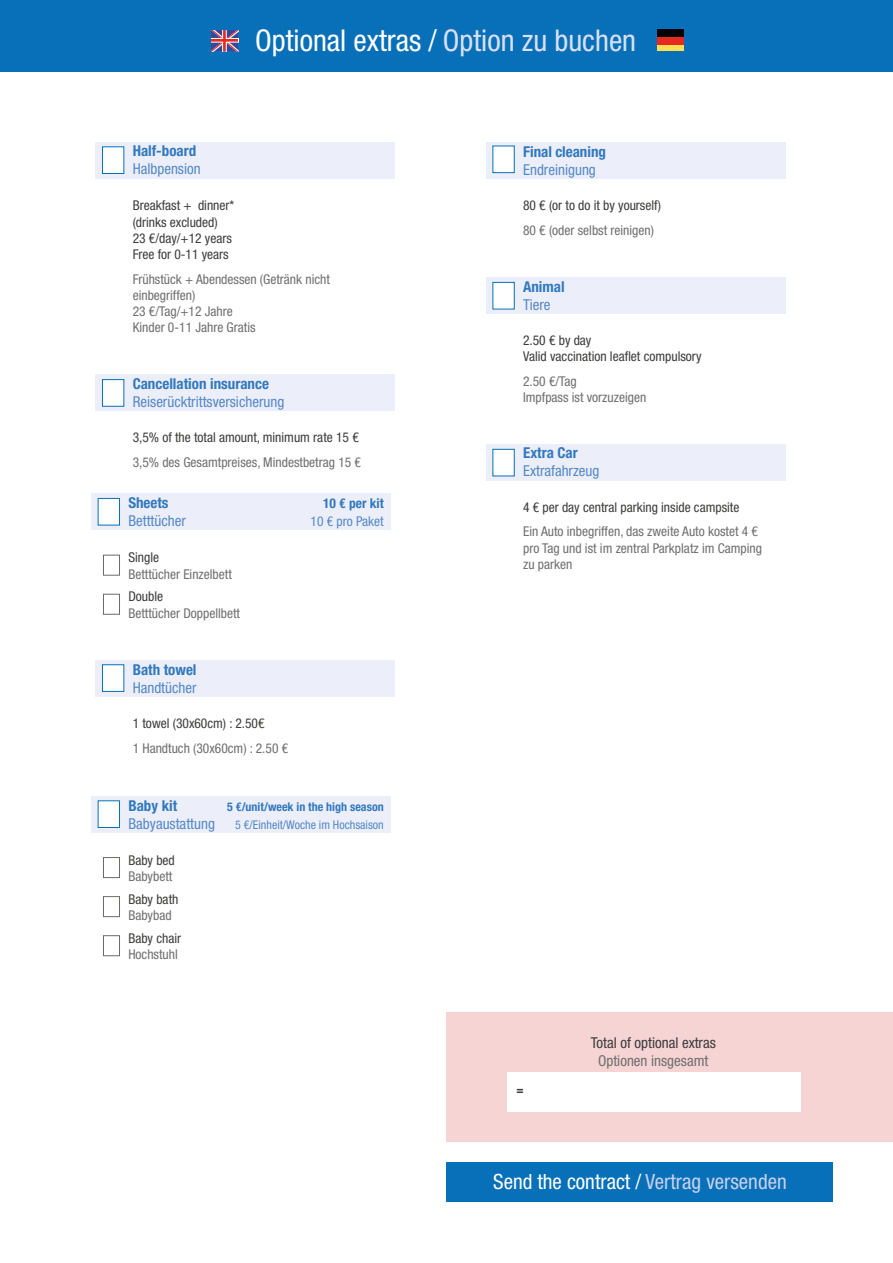
<style>
.page{position:relative;width:893px;height:1263px;background:#fff}
.page>*{position:absolute;margin:0;border:0;box-sizing:border-box;transform-origin:0 0}
.t1{font:condensed 30px "Helvetica Neue LT Std";color:#fff}
.t2{font:condensed 21px "Helvetica Neue LT Std";color:#fff}
.t3{font:condensed 15px "Helvetica Neue LT Std";color:#5588c7}
.t4{font:700 condensed 15px "Helvetica Neue LT Std";color:#3279be}
.t5{font:condensed 15px "Helvetica Neue LT Std";color:#3c3c3b}
.t6{font:condensed 15px "Helvetica Neue LT Std";color:#706f6f}
.t7{font:condensed 13.5px/16.2px "Helvetica Neue LT Std";color:#706f6f}
.t8{font:condensed 13.5px/16.2px "Helvetica Neue LT Std";color:#3c3c3b}
.t9{font:condensed 13.5px "Helvetica Neue LT Std";color:#5588c7}
.t10{font:700 condensed 13.5px "Helvetica Neue LT Std";color:#3279be}
.t11{font:condensed 12px "Helvetica Neue LT Std";color:#5588c7}
.t12{font:700 condensed 12px "Helvetica Neue LT Std";color:#3279be}
.t13{font:700 condensed 12px "Helvetica Neue LT Std";color:#3c3c3b}
.s1{color:#d9e0f3}
.s2{color:#c6d1ec}
</style>
<div class="page">
<div style="left:0;top:0;width:893px;height:71px;background:#0870b8"></div>
<div style="left:446px;top:1012px;width:447px;height:130px;background:#f6d4d4"></div>
<div style="left:95px;top:142px;width:300px;height:36px;background:#eceff9"></div>
<div style="left:102px;top:146px;width:22px;height:28px;background:#fff;border:1px solid #0870b8"></div>
<div style="left:95px;top:375px;width:300px;height:36px;background:#eceff9"></div>
<div style="left:102px;top:379px;width:22px;height:28px;background:#fff;border:1px solid #0870b8"></div>
<div style="left:486px;top:142px;width:299px;height:36px;background:#eceff9"></div>
<div style="left:492px;top:145px;width:23px;height:28px;background:#fff;border:1px solid #0870b8"></div>
<div style="left:486px;top:278px;width:299px;height:36px;background:#eceff9"></div>
<div style="left:492px;top:282px;width:23px;height:28px;background:#fff;border:1px solid #0870b8"></div>
<div style="left:486px;top:444px;width:299px;height:37px;background:#eceff9"></div>
<div style="left:492px;top:449px;width:23px;height:27px;background:#fff;border:1px solid #0870b8"></div>
<div style="left:95px;top:661px;width:300px;height:36px;background:#eceff9"></div>
<div style="left:102px;top:664px;width:22px;height:28px;background:#fff;border:1px solid #0870b8"></div>
<div style="left:507px;top:1072px;width:294px;height:40px;background:#fff"></div>
<div style="left:657px;top:45px;width:27px;height:5px;background:#ffe051"></div>
<div style="left:657px;top:30px;width:27px;height:7px;background:#010100"></div>
<div style="left:657px;top:37px;width:27px;height:8px;background:#e62a22"></div>
<svg style="left:211px;top:30px;width:27px;height:21px"></svg>
<div style="left:103px;top:555px;width:17px;height:21px;background:#fff;border:1px solid #6e6a68"></div>
<div style="left:103px;top:594px;width:17px;height:21px;background:#fff;border:1px solid #6e6a68"></div>
<div style="left:91px;top:494px;width:299px;height:36px;background:#eceff9"></div>
<div style="left:98px;top:498px;width:22px;height:28px;background:#fff;border:1px solid #0870b8"></div>
<div style="left:103px;top:857px;width:17px;height:21px;background:#fff;border:1px solid #6e6a68"></div>
<div style="left:103px;top:896px;width:17px;height:21px;background:#fff;border:1px solid #6e6a68"></div>
<div style="left:103px;top:935px;width:17px;height:21px;background:#fff;border:1px solid #6e6a68"></div>
<div style="left:91px;top:796px;width:299px;height:36px;background:#eceff9"></div>
<div style="left:98px;top:800px;width:22px;height:28px;background:#fff;border:1px solid #0870b8"></div>
<div style="left:446px;top:1162px;width:387px;height:39px;background:#0870b8"></div>
<h1 class="t1" style="left:255px;top:23px;width:382px">Optional extras / <span class="s1">Option zu buchen</span></h1>
<p class="t4" style="left:133px;top:142px;width:65px">Half-board</p>
<p class="t3" style="left:133px;top:160px;width:70px">Halbpension</p>
<p class="t8" style="left:133px;top:197px;width:103px">Breakfast + dinner* (drinks excluded)<br>23 €/day/+12 years<br>Free for 0-11 years</p>
<p class="t7" style="left:133px;top:271px;width:199px">Frühstück + Abendessen (Getränk nicht einbegriffen)<br>23 €/Tag/+12 Jahre<br>Kinder 0-11 Jahre Gratis</p>
<p class="t4" style="left:133px;top:375px;width:138px">Cancellation insurance</p>
<p class="t3" style="left:133px;top:393px;width:153px">Reiserücktrittsversicherung</p>
<p class="t8" style="left:133px;top:429px;width:228px">3,5% of the total amount, minimum rate 15 €</p>
<p class="t7" style="left:133px;top:453px;width:230px">3,5% des Gesamtpreises, Mindestbetrag 15 €</p>
<p class="t4" style="left:128px;top:494px;width:42px">Sheets</p>
<p class="t10" style="left:323px;top:495px;width:62px">10 € per kit</p>
<p class="t3" style="left:128px;top:512px;width:59px">Betttücher</p>
<p class="t9" style="left:311px;top:513px;width:75px">10 € pro Paket</p>
<p class="t8" style="left:128px;top:549px;width:32px">Single</p>
<p class="t7" style="left:128px;top:566px;width:105px">Betttücher Einzelbett</p>
<p class="t8" style="left:128px;top:588px;width:36px">Double</p>
<p class="t7" style="left:128px;top:605px;width:113px">Betttücher Doppellbett</p>
<p class="t4" style="left:133px;top:661px;width:65px">Bath towel</p>
<p class="t3" style="left:133px;top:679px;width:65px">Handtücher</p>
<p class="t8" style="left:133px;top:715px;width:133px">1 towel (30x60cm) : 2.50€</p>
<p class="t7" style="left:133px;top:740px;width:157px">1 Handtuch (30x60cm) : 2.50 €</p>
<p class="t4" style="left:128px;top:796px;width:50px">Baby kit</p>
<p class="t12" style="left:227px;top:799px;width:158px">5 €/unit/week in the high season</p>
<p class="t3" style="left:128px;top:814px;width:88px">Babyaustattung</p>
<p class="t11" style="left:235px;top:817px;width:150px">5 €/Einheit/Woche im Hochsaison</p>
<p class="t8" style="left:128px;top:852px;width:48px">Baby bed</p>
<p class="t7" style="left:128px;top:868px;width:45px">Babybett</p>
<p class="t8" style="left:128px;top:891px;width:52px">Baby bath</p>
<p class="t7" style="left:128px;top:907px;width:45px">Babybad</p>
<p class="t8" style="left:128px;top:930px;width:54px">Baby chair</p>
<p class="t7" style="left:128px;top:946px;width:51px">Hochstuhl</p>
<p class="t4" style="left:523px;top:142px;width:84px">Final cleaning</p>
<p class="t3" style="left:523px;top:161px;width:74px">Endreinigung</p>
<p class="t8" style="left:523px;top:197px;width:139px">80 € (or to do it by yourself)</p>
<p class="t7" style="left:523px;top:222px;width:132px">80 € (oder selbst reinigen)</p>
<p class="t4" style="left:523px;top:278px;width:43px">Animal</p>
<p class="t3" style="left:523px;top:296px;width:29px">Tiere</p>
<p class="t8" style="left:523px;top:332px;width:180px">2.50 € by day<br>Valid vaccination leaflet compulsory</p>
<p class="t7" style="left:523px;top:373px;width:125px">2.50 €/Tag<br>Impfpass ist vorzuzeigen</p>
<p class="t4" style="left:523px;top:443px;width:56px">Extra Car</p>
<p class="t3" style="left:523px;top:462px;width:78px">Extrafahrzeug</p>
<p class="t8" style="left:523px;top:499px;width:218px">4 € per day central parking inside campsite</p>
<p class="t7" style="left:523px;top:523px;width:240px">Ein Auto inbegriffen, das zweite Auto kostet 4 € pro Tag und ist im zentral Parkplatz im Camping zu parken</p>
<p class="t13" style="left:517px;top:1082px;width:9px">=</p>
<p class="t5" style="left:591px;top:1034px;width:127px">Total of optional extras</p>
<p class="t6" style="left:598px;top:1052px;width:112px">Optionen insgesamt</p>
<h2 class="t2" style="left:493px;top:1169px;width:295px">Send the contract / <span class="s2">Vertrag versenden</span></h2>
</div>
